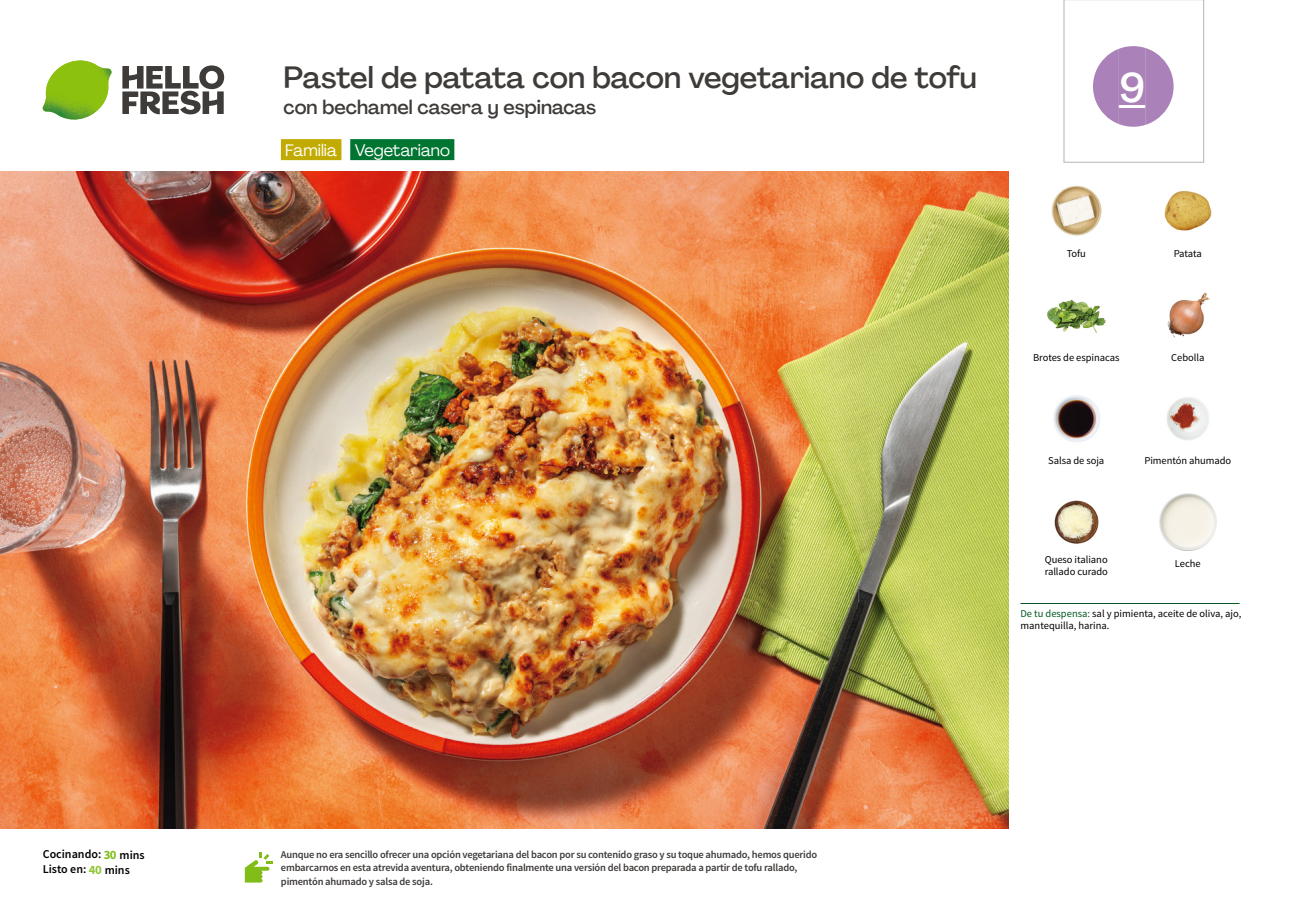
<style>
.page{position:relative;width:1289px;height:919px;background:#fff}
.page>*{position:absolute;margin:0;border:0;box-sizing:border-box;transform-origin:0 0}
.t1{font:500 40.5px "Agrandir";color:#fff}
.t2{font:500 30px "Agrandir";color:#3e3b39}
.t3{font:500 19.5px "Agrandir";color:#3e3b39}
.t4{font:16.5px "Agrandir";color:#fff}
.t5{font:600 12px/15px "Source Sans Pro";color:#000}
.t6{font:600 10.5px/13.5px "Source Sans Pro";letter-spacing:-.02em;color:#3e3b39}
.t7{font:10.5px/12px "Source Sans Pro";letter-spacing:-.005em;color:#000}
.s1{color:#005923}
.s2{font-weight:700;font-size:12.75px;color:#81bc19}
.s3{font-weight:700;font-size:12.75px;color:#93c53b}
</style>
<div class="page">
<svg style="left:122px;top:65px;width:102px;height:49px"></svg>
<svg style="left:44px;top:60px;width:68px;height:60px"></svg>
<img style="left:80px;top:61px;width:28px;height:49px">
<img style="left:43px;top:61px;width:37px;height:50px">
<div style="left:281px;top:139px;width:60px;height:21px;background:#c2ab00"></div>
<div style="left:350px;top:139px;width:104px;height:21px;background:#007531"></div>
<hr style="left:1020px;top:603px;width:219px;height:1px;background:#005923">
<svg style="left:245px;top:852px;width:28px;height:30px"></svg>
<img style="left:1051px;top:185px;width:51px;height:51px">
<img style="left:1164px;top:191px;width:48px;height:40px">
<img style="left:1167px;top:292px;width:43px;height:46px">
<img style="left:1047px;top:299px;width:57px;height:34px">
<img style="left:1167px;top:397px;width:42px;height:43px">
<img style="left:1053px;top:395px;width:47px;height:47px">
<img style="left:1159px;top:493px;width:57px;height:57px">
<img style="left:1054px;top:500px;width:45px;height:44px">
<img style="left:0;top:172px;width:1008px;height:656px">
<svg style="left:1063px;top:0;width:141px;height:163px"></svg>
<h2 class="t2" style="left:283px;top:59px;width:695px">Pastel de patata con bacon vegetariano de tofu</h2>
<h3 class="t3" style="left:283px;top:95px;width:314px">con bechamel casera y espinacas</h3>
<h3 class="t4" style="left:285px;top:140px;width:166px">Familia Vegetariano</h3>
<h1 class="t1" style="left:1118px;top:63px;width:28px">9</h1>
<p class="t7" style="left:1066px;top:247px;width:21px">Tofu</p>
<p class="t7" style="left:1173px;top:247px;width:30px">Patata</p>
<p class="t7" style="left:1033px;top:352px;width:88px">Brotes de espinacas</p>
<p class="t7" style="left:1171px;top:352px;width:35px">Cebolla</p>
<p class="t7" style="left:1048px;top:454px;width:58px">Salsa de soja</p>
<p class="t7" style="left:1144px;top:454px;width:88px">Pimentón ahumado</p>
<p class="t7" style="left:1044px;top:554px;width:65px">Queso italiano rallado curado</p>
<p class="t7" style="left:1174px;top:558px;width:27px">Leche</p>
<p class="t7" style="left:1020px;top:607px;width:222px"><span class="s1">De tu despensa:</span> sal y pimienta, aceite de oliva, ajo, mantequilla, harina.</p>
<p class="t5" style="left:43px;top:847px;width:103px">Cocinando: <span class="s2">30</span> mins<br>Listo en: <span class="s3">40</span> mins</p>
<p class="t6" style="left:281px;top:847px;width:537px">Aunque no era sencillo ofrecer una opción vegetariana del bacon por su contenido graso y su toque ahumado, hemos querido embarcarnos en esta atrevida aventura, obteniendo finalmente una versión del bacon preparada a partir de tofu rallado, pimentón ahumado y salsa de soja.</p>
</div>
